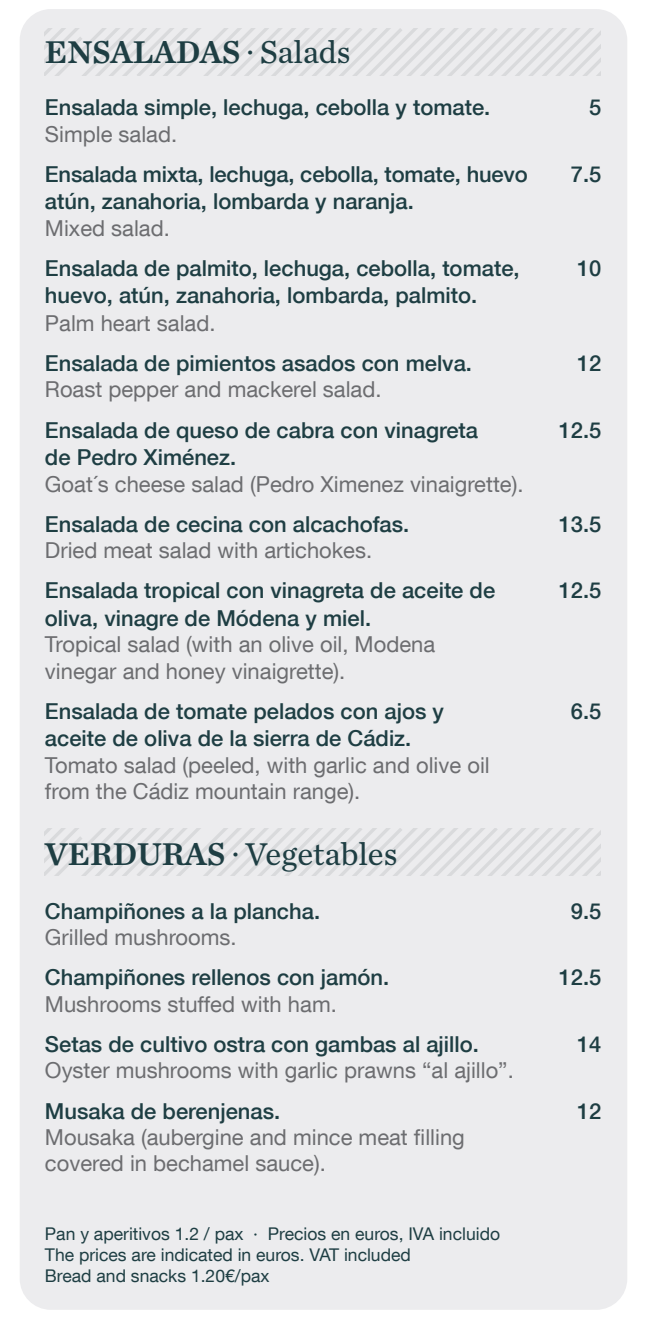
<style>
.page{position:relative;width:647px;height:1325px;background:#fff}
.page>*{position:absolute;margin:0;border:0;box-sizing:border-box;transform-origin:0 0}
.t1{font:32.88px "Chronicle Text G2";color:#1e3e43}
.t2{font:32.88px "Chronicle Text G2 Semi";color:#1e3e43}
.t3{font:500 22px "Helvetica Neue LT Com";color:#1e3e43}
.t4{font:22px/26.4px "Helvetica Neue LT Com";color:#6c6d70}
.t5{font:17.5px/21px "Helvetica Neue LT Com";color:#1e3e43}
.s1{font-family:"Chronicle Text G2"}
.s2{font-family:"Chronicle Text G2 Semi"}
</style>
<div class="page">
<div style="left:20px;top:9px;width:607px;height:1300px;background:#ececee;border-radius:31px"></div>
<svg style="left:45px;top:28px;width:555px;height:47px"></svg>
<svg style="left:45px;top:828px;width:555px;height:47px"></svg>
<h1 class="t2" style="left:45px;top:26px;width:307px">ENSALADAS <span class="s1">· Salads</span></h1>
<p class="t3" style="left:45px;top:94px;width:446px">Ensalada simple, lechuga, cebolla y tomate.</p>
<p class="t3" style="left:589px;top:94px;width:14px">5</p>
<p class="t4" style="left:45px;top:120px;width:134px">Simple salad.</p>
<p class="t3" style="left:45px;top:161px;width:484px">Ensalada mixta, lechuga, cebolla, tomate, huevo</p>
<p class="t3" style="left:570px;top:161px;width:32px">7.5</p>
<p class="t3" style="left:45px;top:188px;width:370px">atún, zanahoria, lombarda y naranja.</p>
<p class="t4" style="left:45px;top:214px;width:126px">Mixed salad.</p>
<p class="t3" style="left:45px;top:255px;width:476px">Ensalada de palmito, lechuga, cebolla, tomate,</p>
<p class="t3" style="left:576px;top:255px;width:26px">10</p>
<p class="t3" style="left:45px;top:282px;width:433px">huevo, atún, zanahoria, lombarda, palmito.</p>
<p class="t4" style="left:45px;top:309px;width:172px">Palm heart salad.</p>
<p class="t3" style="left:45px;top:350px;width:428px">Ensalada de pimientos asados con melva.</p>
<p class="t3" style="left:576px;top:350px;width:26px">12</p>
<p class="t4" style="left:45px;top:376px;width:338px">Roast pepper and mackerel salad.</p>
<p class="t3" style="left:45px;top:416px;width:434px">Ensalada de queso de cabra con vinagreta</p>
<p class="t3" style="left:558px;top:416px;width:44px">12.5</p>
<p class="t3" style="left:45px;top:444px;width:193px">de Pedro Ximénez.</p>
<p class="t4" style="left:45px;top:470px;width:480px">Goat´s cheese salad (Pedro Ximenez vinaigrette).</p>
<p class="t3" style="left:45px;top:510px;width:365px">Ensalada de cecina con alcachofas.</p>
<p class="t3" style="left:558px;top:510px;width:44px">13.5</p>
<p class="t4" style="left:45px;top:536px;width:328px">Dried meat salad with artichokes.</p>
<p class="t3" style="left:45px;top:577px;width:451px">Ensalada tropical con vinagreta de aceite de</p>
<p class="t3" style="left:558px;top:577px;width:44px">12.5</p>
<p class="t3" style="left:45px;top:604px;width:327px">oliva, vinagre de Módena y miel.</p>
<p class="t4" style="left:45px;top:630px;width:391px">Tropical salad (with an olive oil, Modena vinegar and honey vinaigrette).</p>
<p class="t3" style="left:45px;top:697px;width:400px">Ensalada de tomate pelados con ajos y</p>
<p class="t3" style="left:570px;top:697px;width:32px">6.5</p>
<p class="t3" style="left:45px;top:725px;width:368px">aceite de oliva de la sierra de Cádiz.</p>
<p class="t4" style="left:45px;top:751px;width:446px">Tomato salad (peeled, with garlic and olive oil from the Cádiz mountain range).</p>
<h1 class="t1" style="left:45px;top:829px;width:354px"><span class="s2">VERDURAS</span> · Vegetables</h1>
<p class="t3" style="left:45px;top:897px;width:276px">Champiñones a la plancha.</p>
<p class="t3" style="left:570px;top:897px;width:32px">9.5</p>
<p class="t4" style="left:45px;top:923px;width:193px">Grilled mushrooms.</p>
<p class="t3" style="left:45px;top:964px;width:345px">Champiñones rellenos con jamón.</p>
<p class="t3" style="left:558px;top:964px;width:44px">12.5</p>
<p class="t4" style="left:45px;top:989px;width:293px">Mushrooms stuffed with ham.</p>
<p class="t3" style="left:45px;top:1030px;width:435px">Setas de cultivo ostra con gambas al ajillo.</p>
<p class="t3" style="left:576px;top:1030px;width:26px">14</p>
<p class="t4" style="left:45px;top:1056px;width:470px">Oyster mushrooms with garlic prawns “al ajillo”.</p>
<p class="t3" style="left:45px;top:1097px;width:237px">Musaka de berenjenas.</p>
<p class="t3" style="left:576px;top:1097px;width:26px">12</p>
<p class="t4" style="left:45px;top:1123px;width:421px">Mousaka (aubergine and mince meat filling covered in bechamel sauce).</p>
<p class="t5" style="left:45px;top:1222px;width:456px">Pan y aperitivos 1.2 / pax · Precios en euros, IVA incluido<br>The prices are indicated in euros. VAT included<br>Bread and snacks 1.20€/pax</p>
</div>
